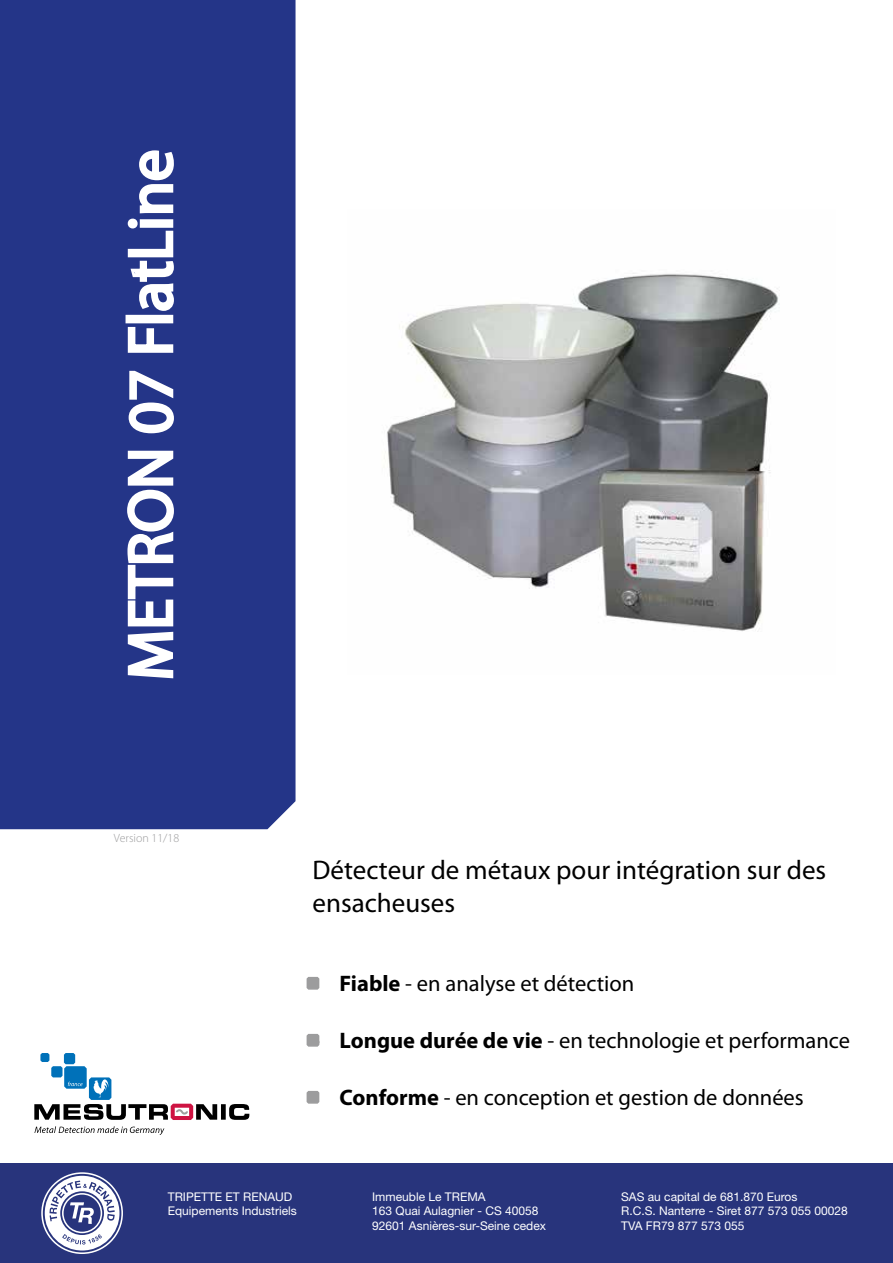
<style>
.page{position:relative;width:893px;height:1263px;background:#fff}
.page>*{position:absolute;margin:0;border:0;box-sizing:border-box;transform-origin:0 0}
.t1{font:63px "Myriad Pro";color:#fff}
.t2{font:27px/32.4px "Myriad Pro";color:#000}
.t3{font:22.5px "Myriad Pro";color:#000}
.t4{font:12px/14.4px "Helvetica Neue LT Std";color:#fff}
.t5{font:300 12px "Myriad Pro";color:#9c9c9d}
.s1{font-weight:700}
</style>
<div class="page">
<div style="left:0;top:0;width:296px;height:829px;background:#243588"></div>
<img style="left:384px;top:273px;width:396px;height:359px">
<svg style="left:306px;top:976px;width:14px;height:14px"></svg>
<svg style="left:306px;top:1033px;width:14px;height:14px"></svg>
<svg style="left:306px;top:1091px;width:14px;height:13px"></svg>
<svg style="left:125px;top:449px;width:51px;height:231px"></svg>
<svg style="left:127px;top:369px;width:48px;height:66px"></svg>
<svg style="left:126px;top:325px;width:49px;height:29px"></svg>
<div style="left:126px;top:315px;width:47px;height:8px;border:3px solid #fff"></div>
<svg style="left:126px;top:149px;width:49px;height:163px"></svg>
<svg style="left:34px;top:1053px;width:215px;height:82px"></svg>
<div style="left:0;top:1163px;width:893px;height:100px;background:#28347c"></div>
<svg style="left:41px;top:1172px;width:82px;height:82px"></svg>
<h1 class="t1" style="left:116px;top:680px;width:532px;rotate:-90deg">METRON 07 FlatLine</h1>
<p class="t5" style="left:114px;top:831px;width:67px">Version 11/18</p>
<h2 class="t2" style="left:313px;top:854px;width:515px">Détecteur de métaux pour intégration sur des ensacheuses</h2>
<h3 class="t3" style="left:313px;top:971px;width:323px">• <span class="s1">Fiable</span> - en analyse et détection</h3>
<h3 class="t3" style="left:313px;top:1028px;width:539px"><span class="s1">• Longue durée de vie</span> - en technologie et performance</h3>
<h3 class="t3" style="left:313px;top:1085px;width:493px">• <span class="s1">Conforme</span> - en conception et gestion de données</h3>
<p class="t4" style="left:168px;top:1189px;width:130px">TRIPETTE ET RENAUD<br>Equipements Industriels</p>
<p class="t4" style="left:372px;top:1189px;width:175px">Immeuble Le TREMA<br>163 Quai Aulagnier - CS 40058<br>92601 Asnières-sur-Seine cedex</p>
<p class="t4" style="left:621px;top:1189px;width:228px">SAS au capital de 681.870 Euros<br>R.C.S. Nanterre - Siret 877 573 055 00028<br>TVA FR79 877 573 055</p>
</div>
